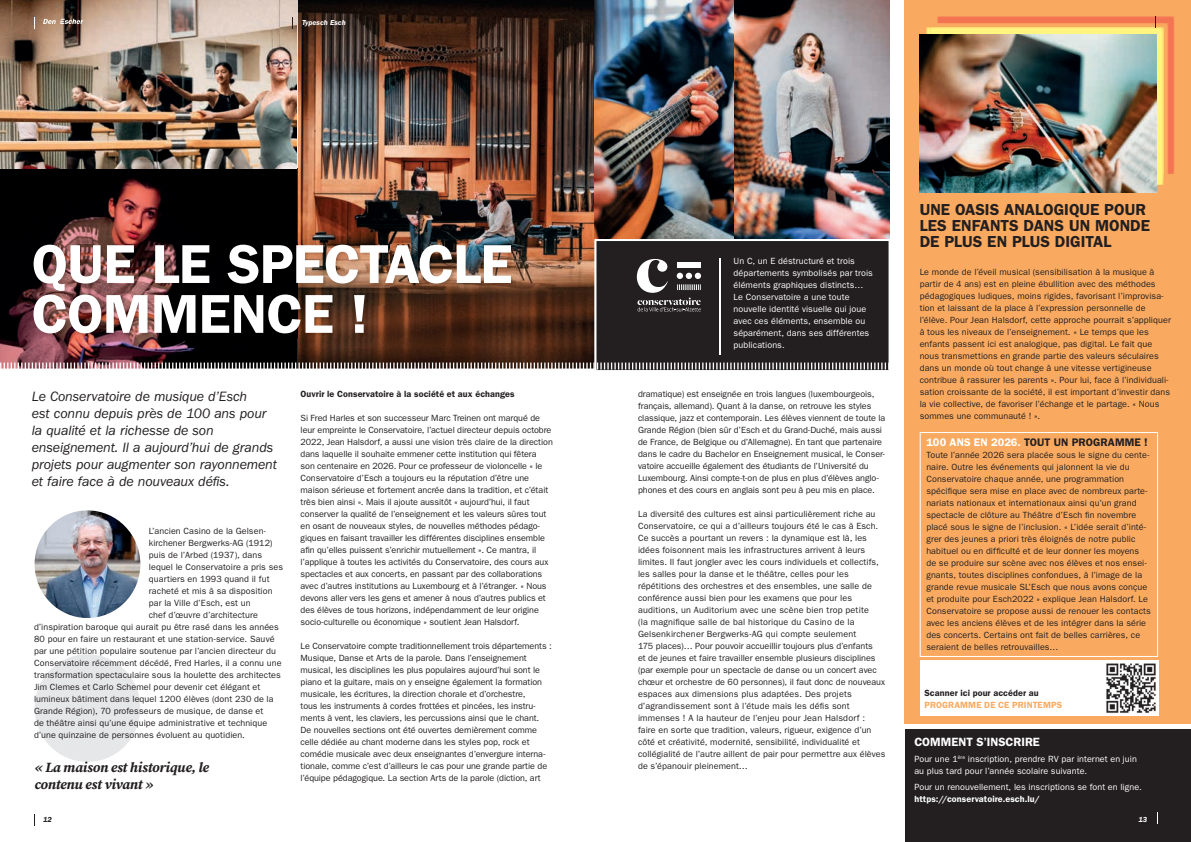
<style>
.page{position:relative;width:1191px;height:842px;background:#fff}
.page>*{position:absolute;margin:0;border:0;box-sizing:border-box;transform-origin:0 0}
.t1{font:600 55px/49.9px "ITC Franklin Gothic Std";letter-spacing:-.01em;color:#fff}
.t2{font:600 16px/16px "ITC Franklin Gothic Std";color:#231f20}
.t3{font:italic 14px/17px "ITC Franklin Gothic Std";letter-spacing:-.01em;color:#231f20}
.t4{font:italic 14px/16.8px "Source Serif Variable";letter-spacing:-.02em;color:#231f20}
.t5{font:600 12px "ITC Franklin Gothic Std";color:#fff}
.t6{font:600 11px "ITC Franklin Gothic Std";letter-spacing:.005em;color:#231f20}
.t7{font:9px/12px "ITC Franklin Gothic Std";letter-spacing:.005em;color:#231f20}
.t8{font:9px/12px "ITC Franklin Gothic Std";letter-spacing:.01em;color:#fff}
.t9{font:600 9px "ITC Franklin Gothic Std";letter-spacing:.01em;color:#231f20}
.t10{font:600 9px "ITC Franklin Gothic Std";letter-spacing:.01em;color:#fff}
.t11{font:600 9px "ITC Franklin Gothic Std";letter-spacing:.01em;color:#f9aa60}
.t12{font:italic 600 7.5px "ITC Franklin Gothic Std";color:#fff}
.t13{font:italic 600 7.5px "ITC Franklin Gothic Std";color:#231f20}
.s1{color:#fff}
</style>
<div class="page">
<div style="left:904px;top:0;width:287px;height:724px;background:#f9aa60"></div>
<div style="left:35px;top:654px;width:105px;height:108px;background:#e6e7e9;border-radius:50%"></div>
<img style="left:0;top:0;width:594px;height:239px">
<img style="left:594px;top:0;width:295px;height:239px">
<img style="left:35px;top:510px;width:105px;height:108px">
<svg style="left:919px;top:432px;width:239px;height:225px"></svg>
<img style="left:937px;top:16px;width:237px;height:158px">
<img style="left:937px;top:23px;width:231px;height:151px">
<img style="left:937px;top:27px;width:226px;height:147px">
<div style="left:906px;top:729px;width:285px;height:113px;background:#231f20"></div>
<div style="left:920px;top:660px;width:238px;height:56px;background:#fff"></div>
<img style="left:1106px;top:663px;width:50px;height:50px">
<img style="left:919px;top:34px;width:238px;height:158px">
<img style="left:0;top:239px;width:889px;height:131px">
<svg style="left:43px;top:19px;width:40px;height:5px"></svg>
<p class="t12" style="left:302px;top:19px;width:45px">Typesch Esch</p>
<h1 class="t1" style="left:32px;top:239px;width:482px">QUE LE SPECTACLE<br>COMMENCE !</h1>
<h3 class="t3" style="left:32px;top:388px;width:247px">Le Conservatoire de musique d’Esch<br>est connu depuis près de 100 ans pour la qualité et la richesse de son enseignement. Il a aujourd’hui de grands projets pour augmenter son rayonnement et faire face à de nouveaux défis.</h3>
<p class="t7" style="left:149px;top:525px;width:118px">L’ancien Casino de la Gelsen-</p>
<p class="t7" style="left:149px;top:537px;width:125px">kirchener Bergwerks-AG (1912)</p>
<p class="t7" style="left:149px;top:549px;width:115px">puis de l’Arbed (1937), dans</p>
<p class="t7" style="left:149px;top:561px;width:136px">lequel le Conservatoire a pris ses</p>
<p class="t7" style="left:149px;top:573px;width:122px">quartiers en 1993 quand il fut</p>
<p class="t7" style="left:149px;top:585px;width:125px">racheté et mis à sa disposition</p>
<p class="t7" style="left:149px;top:597px;width:103px">par la Ville d’Esch, est un</p>
<p class="t7" style="left:149px;top:609px;width:111px">chef d’œuvre d’architecture</p>
<p class="t7" style="left:34px;top:621px;width:246px">d’inspiration baroque qui aurait pu être rasé dans les années</p>
<p class="t7" style="left:34px;top:633px;width:242px">80 pour en faire un restaurant et une station-service. Sauvé</p>
<p class="t7" style="left:34px;top:645px;width:243px">par une pétition populaire soutenue par l’ancien directeur du</p>
<p class="t7" style="left:34px;top:657px;width:249px">Conservatoire récemment décédé, Fred Harles, il a connu une</p>
<p class="t7" style="left:34px;top:669px;width:248px">transformation spectaculaire sous la houlette des architectes</p>
<p class="t7" style="left:34px;top:681px;width:228px">Jim Clemes et Carlo Schemel pour devenir cet élégant et</p>
<p class="t7" style="left:34px;top:693px;width:241px">lumineux bâtiment dans lequel 1200 élèves (dont 230 de la</p>
<p class="t7" style="left:34px;top:705px;width:231px">Grande Région), 70 professeurs de musique, de danse et</p>
<p class="t7" style="left:34px;top:717px;width:235px">de théâtre ainsi qu’une équipe administrative et technique</p>
<p class="t7" style="left:34px;top:729px;width:212px">d’une quinzaine de personnes évoluent au quotidien.</p>
<h3 class="t4" style="left:34px;top:759px;width:176px">« La maison est historique, le contenu est vivant »</h3>
<p class="t9" style="left:300px;top:389px;width:216px">Ouvrir le Conservatoire à la société et aux échanges</p>
<p class="t7" style="left:300px;top:412px;width:254px">Si Fred Harles et son successeur Marc Treinen ont marqué de leur empreinte le Conservatoire, l’actuel directeur depuis octobre 2022, Jean Halsdorf, a aussi une vision très claire de la direction dans laquelle il souhaite emmener cette institution qui fêtera son centenaire en 2026. Pour ce professeur de violoncelle « le Conservatoire d’Esch a toujours eu la réputation d’être une maison sérieuse et fortement ancrée dans la tradition, et c’était très bien ainsi ». Mais il ajoute aussitôt « aujourd’hui, il faut conserver la qualité de l’enseignement et les valeurs sûres tout en osant de nouveaux styles, de nouvelles méthodes pédago&shy;giques en faisant travailler les différentes disciplines ensemble afin qu’elles puissent s’enrichir mutuellement ». Ce mantra, il l’applique à toutes les activités du Conservatoire, des cours aux spectacles et aux concerts, en passant par des collaborations avec d’autres institutions au Luxembourg et à l’étranger. « Nous devons aller vers les gens et amener à nous d’autres publics et des élèves de tous horizons, indépendamment de leur origine socio-culturelle ou économique » soutient Jean Halsdorf.</p>
<p class="t7" style="left:300px;top:640px;width:253px">Le Conservatoire compte traditionnellement trois départements :<br>Musique, Danse et Arts de la parole. Dans l’enseignement musical, les disciplines les plus populaires aujourd’hui sont le piano et la guitare, mais on y enseigne également la formation musicale, les écritures, la direction chorale et d’orchestre,<br>tous les instruments à cordes frottées et pincées, les instru&shy;ments à vent, les claviers, les percussions ainsi que le chant.<br>De nouvelles sections ont été ouvertes dernièrement comme celle dédiée au chant moderne dans les styles pop, rock et comédie musicale avec deux enseignantes d’envergure interna&shy;tionale, comme c’est d’ailleurs le cas pour une grande partie de l’équipe pédagogique. La section Arts de la parole (diction, art</p>
<p class="t8" style="left:733px;top:255px;width:141px">Un C, un E déstructuré et trois départements symbolisés par trois éléments graphiques distincts…<br>Le Conservatoire a une toute nouvelle identité visuelle qui joue avec ces éléments, ensemble ou séparément, dans ses différentes publications.</p>
<p class="t7" style="left:638px;top:388px;width:249px">dramatique) est enseignée en trois langues (luxembourgeois, français, allemand). Quant à la danse, on retrouve les styles classique, jazz et contemporain. Les élèves viennent de toute la Grande Région (bien sûr d’Esch et du Grand-Duché, mais aussi de France, de Belgique ou d’Allemagne). En tant que partenaire dans le cadre du Bachelor en Enseignement musical, le Conser&shy;vatoire accueille également des étudiants de l’Université du Luxembourg. Ainsi compte-t-on de plus en plus d’élèves anglo&shy;phones et des cours en anglais sont peu à peu mis en place.</p>
<p class="t7" style="left:638px;top:508px;width:249px">La diversité des cultures est ainsi particulièrement riche au Conservatoire, ce qui a d’ailleurs toujours été le cas à Esch.<br>Ce succès a pourtant un revers : la dynamique est là, les idées foisonnent mais les infrastructures arrivent à leurs limites. Il faut jongler avec les cours individuels et collectifs, les salles pour la danse et le théâtre, celles pour les répétitions des orchestres et des ensembles, une salle de conférence aussi bien pour les examens que pour les auditions, un Auditorium avec une scène bien trop petite<br>(la magnifique salle de bal historique du Casino de la Gelsenkirchener Bergwerks-AG qui compte seulement<br>175 places)… Pour pouvoir accueillir toujours plus d’enfants<br>et de jeunes et faire travailler ensemble plusieurs disciplines (par exemple pour un spectacle de danse ou un concert avec chœur et orchestre de 60 personnes), il faut donc de nouveaux espaces aux dimensions plus adaptées. Des projets d’agrandissement sont à l’étude mais les défis sont immenses ! A la hauteur de l’enjeu pour Jean Halsdorf :<br>faire en sorte que tradition, valeurs, rigueur, exigence d’un côté et créativité, modernité, sensibilité, individualité et collégialité de l’autre aillent de pair pour permettre aux élèves de s’épanouir pleinement…</p>
<h2 class="t2" style="left:919px;top:202px;width:232px">UNE OASIS ANALOGIQUE POUR<br>LES ENFANTS DANS UN MONDE<br>DE PLUS EN PLUS DIGITAL</h2>
<p class="t7" style="left:919px;top:266px;width:253px">Le monde de l’éveil musical (sensibilisation à la musique à partir de 4 ans) est en pleine ébullition avec des méthodes pédagogiques ludiques, moins rigides, favorisant l’improvisa&shy;tion et laissant de la place à l’expression personnelle de l’élève. Pour Jean Halsdorf, cette approche pourrait s’appliquer à tous les niveaux de l’enseignement. « Le temps que les enfants passent ici est analogique, pas digital. Le fait que nous transmettions en grande partie des valeurs séculaires dans un monde où tout change à une vitesse vertigineuse contribue à rassurer les parents ». Pour lui, face à l’individuali&shy;sation croissante de la société, il est important d’investir dans la vie collective, de favoriser l’échange et le partage. « Nous sommes une communauté ! ».</p>
<p class="t6" style="left:926px;top:436px;width:223px"><span class="s1">100 ANS EN 2026.</span> TOUT UN PROGRAMME !</p>
<p class="t7" style="left:926px;top:449px;width:226px">Toute l’année 2026 sera placée sous le signe du cente&shy;naire. Outre les événements qui jalonnent la vie du Conservatoire chaque année, une programmation spécifique sera mise en place avec de nombreux parte&shy;nariats nationaux et internationaux ainsi qu’un grand spectacle de clôture au Théâtre d’Esch fin novembre placé sous le signe de l’inclusion. « L’idée serait d’inté&shy;grer des jeunes a priori très éloignés de notre public habituel ou en difficulté et de leur donner les moyens de se produire sur scène avec nos élèves et nos ensei&shy;gnants, toutes disciplines confondues, à l’image de la grande revue musicale SL’Esch que nous avons conçue et produite pour Esch2022 » explique Jean Halsdorf. Le Conservatoire se propose aussi de renouer les contacts avec les anciens élèves et de les intégrer dans la série des concerts. Certains ont fait de belles carrières, ce seraient de belles retrouvailles…</p>
<p class="t9" style="left:924px;top:687px;width:116px">Scanner ici pour accéder au</p>
<p class="t11" style="left:924px;top:699px;width:139px">PROGRAMME DE CE PRINTEMPS</p>
<h3 class="t5" style="left:914px;top:735px;width:127px">COMMENT S’INSCRIRE</h3>
<p class="t8" style="left:914px;top:753px;width:224px">Pour une 1<sup>ère</sup> inscription, prendre RV par internet en juin au plus tard pour l’année scolaire suivante.</p>
<p class="t8" style="left:914px;top:781px;width:229px">Pour un renouvellement, les inscriptions se font en ligne.</p>
<p class="t10" style="left:914px;top:793px;width:127px">https://conservatoire.esch.lu/</p>
<p class="t13" style="left:43px;top:815px;width:10px">12</p>
<p class="t12" style="left:1138px;top:815px;width:10px">13</p>
</div>
